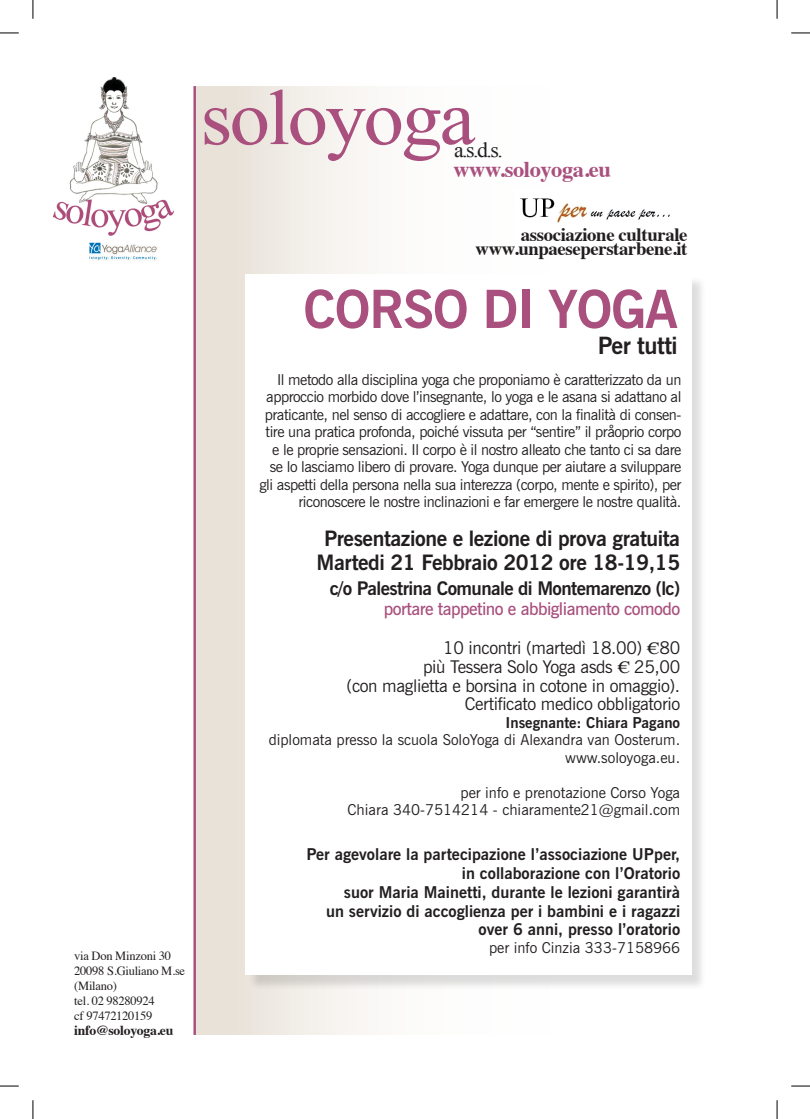
<style>
.page{position:relative;width:810px;height:1119px;background:#fff}
.page>*{position:absolute;margin:0;border:0;box-sizing:border-box;transform-origin:0 0}
.t1{font:78.38px "Times New Roman";letter-spacing:-.03em;color:#a9507e}
.t2{font:700 52.5px "News Gothic BT";letter-spacing:-.02em;color:#a9507e}
.t3{font:700 23.75px "News Gothic BT";letter-spacing:-.02em;color:#231f20}
.t4{font:700 22.5px "Times";letter-spacing:-.02em;color:#a9507e}
.t5{font:700 21.25px/23.8px "News Gothic BT";letter-spacing:-.02em;color:#231f20;text-align:center}
.t6{font:21.25px "Times New Roman";color:#231f20}
.t7{font:700 18.75px/13.8px "Times";letter-spacing:-.02em;color:#231f20;text-align:right}
.t8{font:700 18.75px "News Gothic BT";letter-spacing:-.03em;color:#231f20}
.t9{font:17.5px/18.8px "News Gothic BT";letter-spacing:-.02em;color:#231f20;text-align:right}
.t10{font:600 17.5px "News Gothic BT";letter-spacing:-.03em;color:#a9507e}
.t11{font:700 16.25px/18.8px "News Gothic BT";color:#231f20;text-align:right}
.t12{font:15px/17.5px "News Gothic BT";letter-spacing:-.03em;color:#231f20;text-align:right}
.t13{font:15px/17.5px "News Gothic BT";color:#231f20;text-align:right}
.t14{font:700 15px "News Gothic BT";color:#231f20}
.t15{font:700 13.75px "Times";letter-spacing:-.02em;color:#231f20}
.t16{font:12.5px/15px "Times";letter-spacing:-.02em;color:#231f20}
.s1{font-family:"Times"}
</style>
<div class="page">
<div style="left:195px;top:86px;width:523px;height:948px;background:linear-gradient(to right,#eee9e1,#fff)"></div>
<img style="left:89px;top:242px;width:68px;height:18px">
<hr style="left:193px;top:86px;width:3px;height:948px;background:#a9507e">
<div style="left:247px;top:276px;width:460px;height:714px;background:#231f20;opacity:.15"></div>
<div style="left:245px;top:274px;width:446px;height:700px;background:#fff"></div>
<img style="left:515px;top:188px;width:158px;height:65px">
<img style="left:53px;top:78px;width:121px;height:158px">
<svg style="left:0;top:32px;width:19px;height:2px"></svg>
<svg style="left:791px;top:32px;width:19px;height:2px"></svg>
<svg style="left:0;top:1085px;width:19px;height:1px"></svg>
<svg style="left:791px;top:1085px;width:19px;height:1px"></svg>
<svg style="left:32px;top:0;width:2px;height:19px"></svg>
<svg style="left:32px;top:1100px;width:2px;height:18px"></svg>
<svg style="left:776px;top:0;width:2px;height:19px"></svg>
<svg style="left:776px;top:1100px;width:2px;height:18px"></svg>
<p class="t16" style="left:74px;top:946px;width:112px">via Don Minzoni 30<br>20098 S.Giuliano M.se (Milano)<br>tel. 02 98280924<br>cf 97472120159</p>
<p class="t15" style="left:74px;top:1016px;width:101px">info@soloyoga.eu</p>
<h1 class="t1" style="left:201px;top:65px;width:276px">soloyoga</h1>
<h3 class="t6" style="left:454px;top:136px;width:50px">a.s.d.s.</h3>
<h3 class="t4" style="left:453px;top:148px;width:159px">www.soloyoga.eu</h3>
<p class="t7" style="left:476px;top:225px;width:213px">associazione culturale www.unpaeseperstarbene.it</p>
<h2 class="t2" style="left:303px;top:277px;width:376px">Corso di Yoga</h2>
<h3 class="t3" style="left:598px;top:331px;width:81px">Per tutti</h3>
<p class="t12" style="left:259px;top:370px;width:423px">Il metodo alla disciplina yoga che proponiamo è caratterizzato da un approccio morbido dove l’insegnante, lo yoga e le asana si adattano al praticante, nel senso di accogliere e adattare, con la finalità di consen&shy;tire una pratica profonda, poiché vissuta per “sentire” il pråoprio corpo e le proprie sensazioni. Il corpo è il nostro alleato che tanto ci sa dare se lo lasciamo libero di provare. Yoga dunque per aiutare a sviluppare gli aspetti della persona nella sua interezza (corpo, mente e spirito), per riconoscere le nostre inclinazioni e far emergere le nostre qualità.</p>
<h3 class="t5" style="left:316px;top:526px;width:365px">Presentazione e lezione di prova gratuita<br>Martedi 21 Febbraio 2012 ore 18-19,15</h3>
<p class="t8" style="left:330px;top:577px;width:352px">c/o Palestrina Comunale di Montemarenzo (lc)</p>
<p class="t10" style="left:384px;top:598px;width:298px">portare tappetino e abbigliamento comodo</p>
<p class="t9" style="left:347px;top:638px;width:335px">10 incontri (martedì 18.00) <span class="s1">€</span>80<br>più Tessera Solo Yoga asds <span class="s1">€</span> 25,00<br>(con maglietta e borsina in cotone in omaggio).<br>Certificato medico obbligatorio</p>
<p class="t14" style="left:505px;top:713px;width:176px">I nsegnante: Chiara Pagano</p>
<p class="t13" style="left:269px;top:731px;width:413px">diplomata presso la scuola SoloYoga di Alexandra van Oosterum. www.soloyoga.eu.</p>
<p class="t13" style="left:348px;top:783px;width:334px">per info e prenotazione Corso Yoga<br>Chiara 340-7514214 - chiaramente21@gmail.com</p>
<p class="t11" style="left:306px;top:844px;width:375px">Per agevolare la partecipazione l’associazione UPper, in collaborazione con l’Oratorio<br>suor Maria Mainetti, durante le lezioni garantirà<br>un servizio di accoglienza per i bambini e i ragazzi over 6 anni, presso l’oratorio</p>
<p class="t13" style="left:489px;top:938px;width:193px">per info Cinzia 333-7158966</p>
</div>
